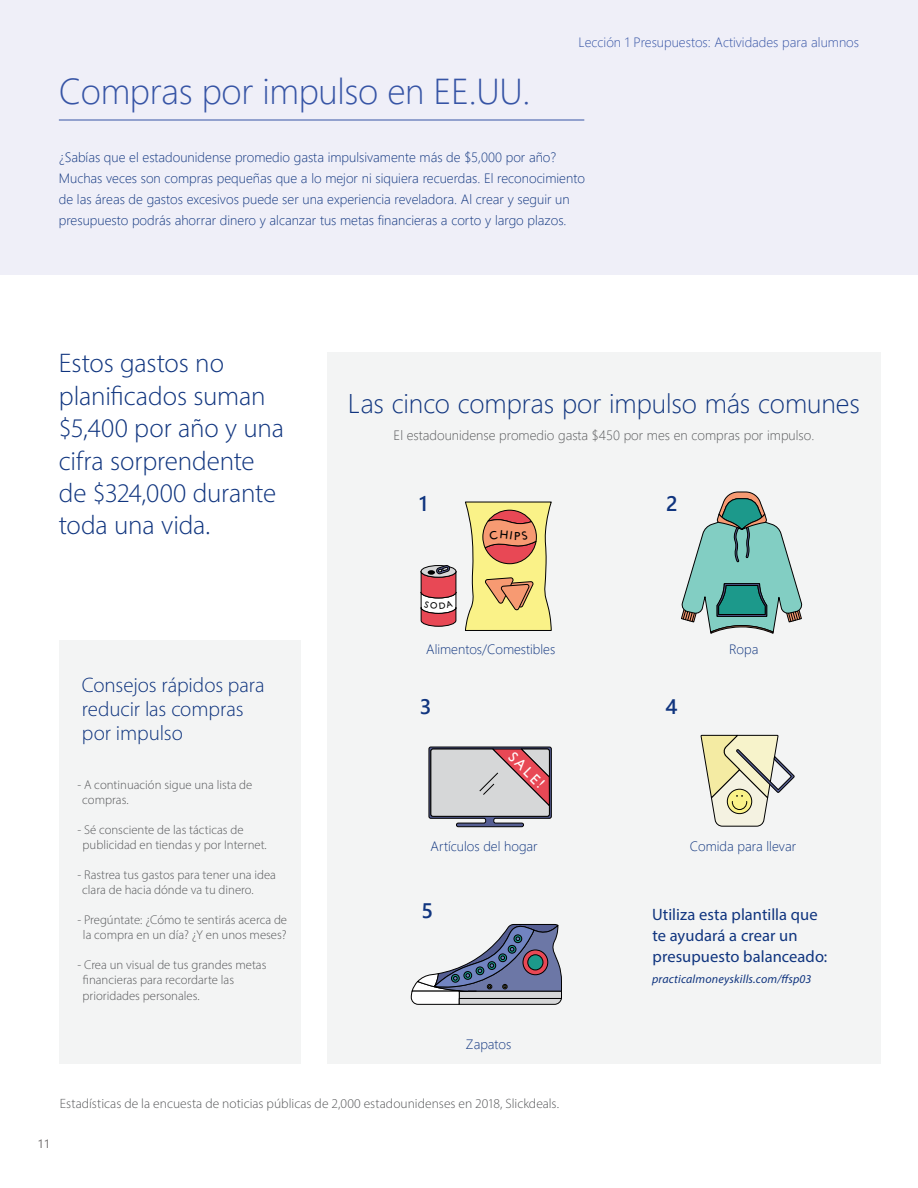
<style>
.page{position:relative;width:918px;height:1188px;background:#fff}
.page>*{position:absolute;margin:0;border:0;box-sizing:border-box;transform-origin:0 0}
.t1{font:300 36px "Segoe UI";letter-spacing:-.01em;color:#3654a5}
.t2{font:300 27px/32.4px "Myriad Pro";letter-spacing:-.005em;color:#10357f}
.t3{font:300 27px "Segoe UI";letter-spacing:-.005em;color:#10357f}
.t4{font:300 21px/24px "Myriad Pro";letter-spacing:-.005em;color:#10357f}
.t5{font:600 21px "Segoe UI";color:#10357f}
.t6{font:16.5px/21px "Myriad Pro";color:#10357f}
.t7{font:14.55px "Gill Sans";color:#fffbfb}
.t8{font:300 13.5px/21px "Segoe UI";color:#10357f}
.t9{font:300 13.5px "Myriad Pro";color:#58595b}
.t10{font:300 13.5px "Segoe UI";color:#58595b}
.t11{font:300 13.5px "Segoe UI";color:#3654a5}
.t12{font:300 12.75px/15.8px "Myriad Pro";color:#58595b}
.t13{font:italic 12px "Myriad Pro";letter-spacing:.015em;color:#10357f}
.t14{font:12px "Segoe UI";color:#757272}
</style>
<div class="page">
<div style="left:0;top:0;width:918px;height:274px;background:#efeff8"></div>
<div style="left:327px;top:352px;width:553px;height:712px;background:#f3f4f4"></div>
<div style="left:59px;top:640px;width:241px;height:424px;background:#f3f4f4"></div>
<hr style="left:59px;top:120px;width:525px;height:1px;background:#3654a5">
<svg style="left:700px;top:734px;width:95px;height:93px"></svg>
<svg style="left:411px;top:924px;width:151px;height:81px"></svg>
<svg style="left:681px;top:491px;width:121px;height:143px"></svg>
<svg style="left:428px;top:746px;width:124px;height:81px;background:#bdacb1"></svg>
<svg style="left:420px;top:565px;width:37px;height:62px"></svg>
<svg style="left:465px;top:501px;width:87px;height:130px;background:#e2c281"></svg>
<p class="t11" style="left:579px;top:32px;width:282px">Lección 1 Presupuestos: Actividades para alumnos</p>
<h1 class="t1" style="left:59px;top:64px;width:473px">Compras por impulso en EE.UU.</h1>
<p class="t8" style="left:59px;top:146px;width:528px">¿Sabías que el estadounidense promedio gasta impulsivamente más de $5,000 por año?<br>Muchas veces son compras pequeñas que a lo mejor ni siquiera recuerdas. El reconocimiento de las áreas de gastos excesivos puede ser una experiencia reveladora. Al crear y seguir un presupuesto podrás ahorrar dinero y alcanzar tus metas financieras a corto y largo plazos.</p>
<h2 class="t2" style="left:59px;top:347px;width:227px">Estos gastos no planificados suman $5,400 por año y una cifra sorprendente de $324,000 durante toda una vida.</h2>
<h2 class="t3" style="left:348px;top:383px;width:513px">Las cinco compras por impulso más comunes</h2>
<p class="t10" style="left:394px;top:425px;width:422px">El estadounidense promedio gasta $450 por mes en compras por impulso.</p>
<h3 class="t5" style="left:419px;top:488px;width:10px">1</h3>
<h3 class="t5" style="left:666px;top:488px;width:13px">2</h3>
<h3 class="t4" style="left:82px;top:673px;width:184px">Consejos rápidos para reducir las compras por impulso</h3>
<p class="t12" style="left:82px;top:776px;width:172px;text-indent:-5px">- A continuación sigue una lista de compras.</p>
<p class="t12" style="left:83px;top:821px;width:186px;text-indent:-5px">- Sé consciente de las tácticas de publicidad en tiendas y por Internet.</p>
<p class="t12" style="left:82px;top:866px;width:195px;text-indent:-5px">- Rastrea tus gastos para tener una idea clara de hacia dónde va tu dinero.</p>
<p class="t12" style="left:77px;top:911px;width:211px;text-align:center">- Pregúntate: ¿Cómo te sentirás acerca de la compra en un día? ¿Y en unos meses?</p>
<p class="t12" style="left:83px;top:956px;width:185px;text-indent:-5px">- Crea un visual de tus grandes metas financieras para recordarte las prioridades personales.</p>
<p class="t8" style="left:426px;top:638px;width:131px">Alimentos/Comestibles</p>
<h3 class="t5" style="left:420px;top:691px;width:13px">3</h3>
<p class="t7" style="left:517px;top:748px;width:46px;rotate:45deg">SALE!</p>
<p class="t8" style="left:431px;top:836px;width:109px">Artículos del hogar</p>
<h3 class="t5" style="left:422px;top:894px;width:13px">5</h3>
<p class="t8" style="left:466px;top:1033px;width:47px">Zapatos</p>
<p class="t14" style="left:38px;top:1135px;width:14px">11</p>
<p class="t9" style="left:60px;top:1096px;width:501px">Estadísticas de la encuesta de noticias públicas de 2,000 estadounidenses en 2018, Slickdeals.</p>
<h3 class="t5" style="left:665px;top:691px;width:14px">4</h3>
<p class="t8" style="left:729px;top:638px;width:31px">Ropa</p>
<p class="t8" style="left:690px;top:836px;width:108px">Comida para llevar</p>
<p class="t6" style="left:652px;top:904px;width:177px">Utiliza esta plantilla que te ayudará a crear un presupuesto balanceado:</p>
<p class="t13" style="left:652px;top:971px;width:161px">practicalmoneyskills.com/ffsp03</p>
</div>
